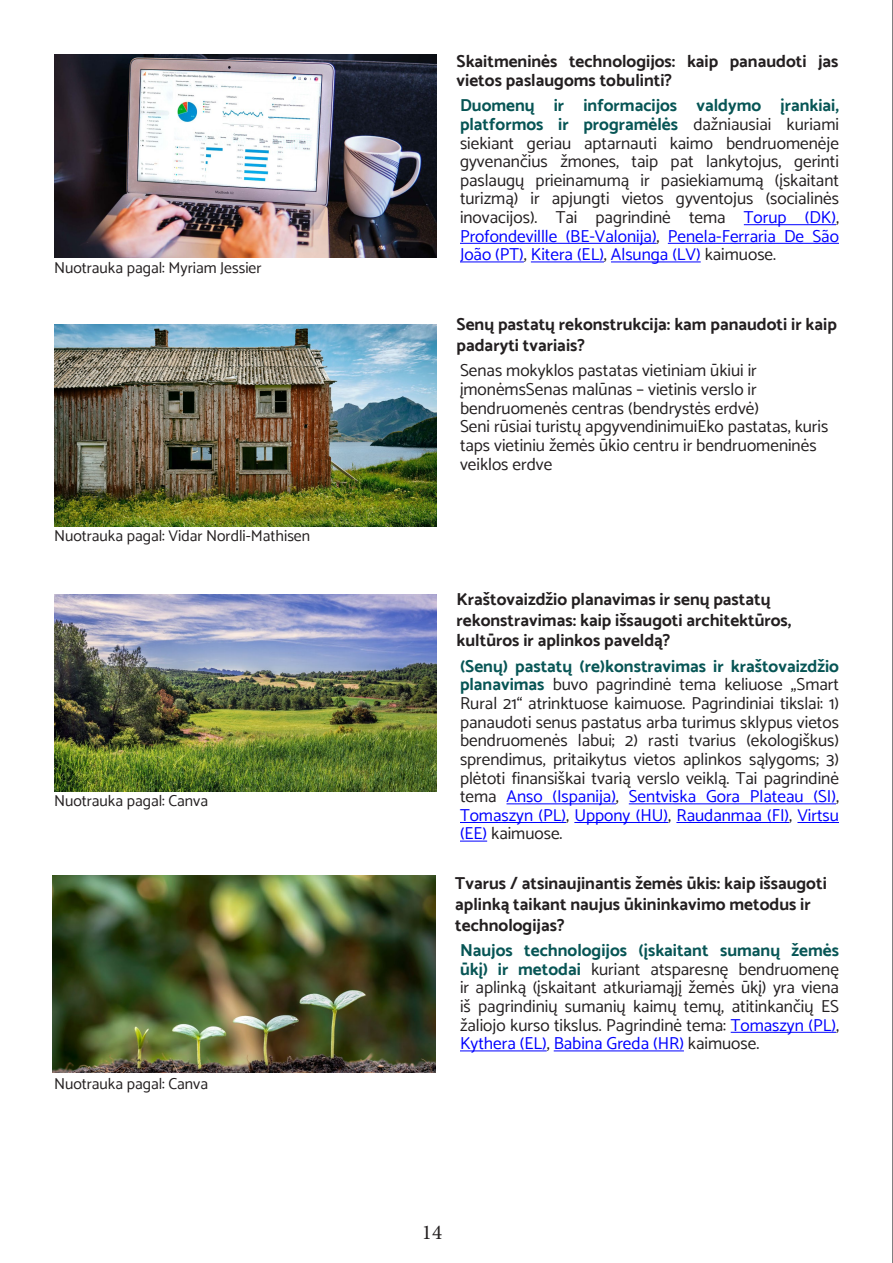
<style>
.page{position:relative;width:893px;height:1263px;background:#fff}
.page>*{position:absolute;margin:0;border:0;box-sizing:border-box;transform-origin:0 0}
.t1{font:21px "Minion Pro";color:#231f20}
.Catamaran_Guidebook{font:17.25px/18.6px "Catamaran";color:#231f20;text-align:justify}
.t2{font:700 17.25px/20.7px "Catamaran";color:#231f20}
.t3{font:15.75px "Catamaran";color:#231f20}
.s1{font-weight:700;color:#075555}
.s2{color:#00f}
</style>
<div class="page">
<hr style="left:892px;top:0;width:1px;height:1263px;background:#231f20">
<hr style="left:744px;top:224px;width:92px;height:1px;background:#00f">
<hr style="left:460px;top:243px;width:197px;height:1px;background:#00f">
<hr style="left:668px;top:243px;width:171px;height:1px;background:#00f">
<hr style="left:460px;top:261px;width:64px;height:1px;background:#00f">
<hr style="left:531px;top:261px;width:73px;height:1px;background:#00f">
<hr style="left:611px;top:261px;width:90px;height:1px;background:#00f">
<hr style="left:506px;top:803px;width:110px;height:1px;background:#00f">
<hr style="left:629px;top:803px;width:207px;height:1px;background:#00f">
<hr style="left:460px;top:822px;width:106px;height:1px;background:#00f">
<hr style="left:574px;top:822px;width:94px;height:1px;background:#00f">
<hr style="left:676px;top:822px;width:113px;height:1px;background:#00f">
<hr style="left:797px;top:822px;width:42px;height:1px;background:#00f">
<svg style="left:460px;top:841px;width:27px;height:1px"></svg>
<hr style="left:731px;top:1032px;width:105px;height:1px;background:#00f">
<hr style="left:460px;top:1050px;width:87px;height:1px;background:#00f">
<hr style="left:554px;top:1050px;width:130px;height:1px;background:#00f">
<img style="left:54px;top:54px;width:382px;height:204px">
<img style="left:54px;top:594px;width:382px;height:197px">
<img style="left:53px;top:875px;width:382px;height:197px">
<img style="left:54px;top:325px;width:382px;height:201px">
<p class="t3" style="left:54px;top:258px;width:209px">Nuotrauka pagal: Myriam Jessier</p>
<p class="t3" style="left:54px;top:526px;width:258px">Nuotrauka pagal: Vidar Nordli-Mathisen</p>
<p class="t3" style="left:54px;top:791px;width:156px">Nuotrauka pagal: Canva</p>
<p class="t3" style="left:54px;top:1074px;width:156px">Nuotrauka pagal: Canva</p>
<p class="t2" style="left:457px;top:52px;width:383px;line-height:18.6px">Skaitmeninės technologijos: kaip panaudoti jas vietos paslaugoms tobulinti?</p>
<p class="Catamaran_Guidebook" style="left:460px;top:96px;width:380px"><span class="s1">Duomenų ir informacijos valdymo įrankiai, platformos ir programėlės</span> dažniausiai kuriami siekiant geriau aptarnauti kaimo bendruomenėje gyvenančius žmones, taip pat lankytojus, gerinti paslaugų prieinamumą ir pasiekiamumą (įskaitant turizmą) ir apjungti vietos gyventojus (socialinės inovacijos). Tai pagrindinė tema <span class="s2">Torup (DK)</span>, <span class="s2">Profondevillle (BE-Valonija)</span>, <span class="s2">Penela-Ferraria De São João (PT)</span>, <span class="s2">Kitera (EL)</span>, <span class="s2">Alsunga (LV)</span> kaimuose.</p>
<p class="t2" style="left:457px;top:314px;width:382px">Senų pastatų rekonstrukcija: kam panaudoti ir kaip padaryti tvariais?</p>
<p class="Catamaran_Guidebook" style="left:460px;top:361px;width:370px;text-align:left">Senas mokyklos pastatas vietiniam ūkiui ir įmonėmsSenas malūnas – vietinis verslo ir bendruomenės centras (bendrystės erdvė)<br>Seni rūsiai turistų apgyvendinimuiEko pastatas, kuris taps vietiniu žemės ūkio centru ir bendruomeninės veiklos erdve</p>
<p class="t2" style="left:457px;top:589px;width:336px">Kraštovaizdžio planavimas ir senų pastatų rekonstravimas: kaip išsaugoti architektūros, kultūros ir aplinkos paveldą?</p>
<p class="Catamaran_Guidebook" style="left:460px;top:656px;width:380px"><span class="s1">(Senų) pastatų (re)konstravimas ir kraštovaizdžio planavimas</span> buvo pagrindinė tema keliuose „Smart Rural 21“ atrinktuose kaimuose. Pagrindiniai tikslai: 1) panaudoti senus pastatus arba turimus sklypus vietos bendruomenės labui; 2) rasti tvarius (ekologiškus) sprendimus, pritaikytus vietos aplinkos sąlygoms; 3) plėtoti finansiškai tvarią verslo veiklą. Tai pagrindinė tema <span class="s2">Anso (Ispanija)</span>, <span class="s2">Sentviska Gora Plateau (SI)</span>, <span class="s2">Tomaszyn (PL)</span>, <span class="s2">Uppony (HU)</span>, <span class="s2">Raudanmaa (FI)</span>, <span class="s2">Virtsu (EE)</span> kaimuose.</p>
<p class="t2" style="left:455px;top:873px;width:373px">Tvarus / atsinaujinantis žemės ūkis: kaip išsaugoti aplinką taikant naujus ūkininkavimo metodus ir technologijas?</p>
<p class="Catamaran_Guidebook" style="left:460px;top:941px;width:380px"><span class="s1">Naujos technologijos (įskaitant sumanų žemės ūkį) ir metodai</span> kuriant atsparesnę bendruomenę ir aplinką (įskaitant atkuriamąjį žemės ūkį) yra viena iš pagrindinių sumanių kaimų temų, atitinkančių ES žaliojo kurso tikslus. Pagrindinė tema: <span class="s2">Tomaszyn (PL)</span>, <span class="s2">Kythera (EL)</span>, <span class="s2">Babina Greda (HR)</span> kaimuose.</p>
<p class="t1" style="left:422px;top:1218px;width:22px">14</p>
</div>
